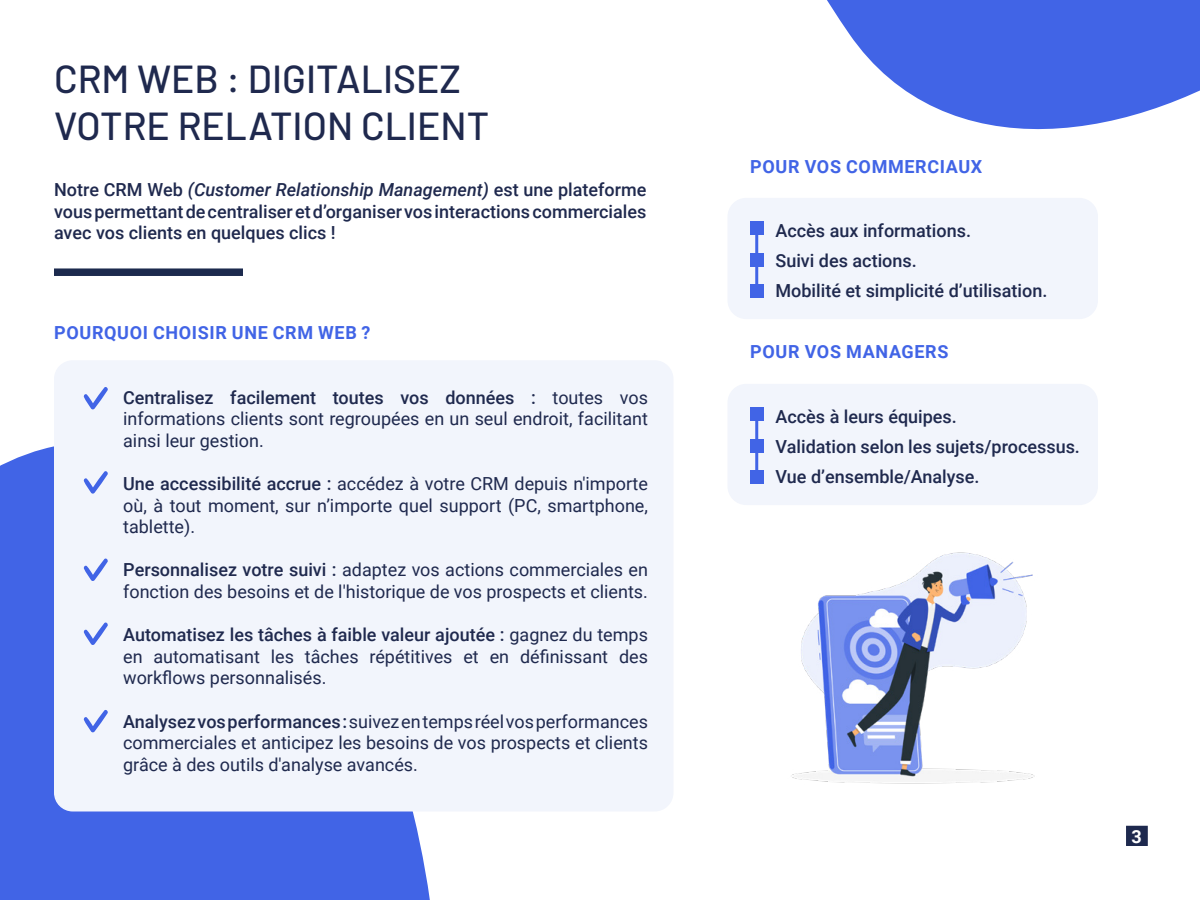
<style>
.page{position:relative;width:1200px;height:900px;background:#fff}
.page>*{position:absolute;margin:0;border:0;box-sizing:border-box;transform-origin:0 0}
.t1{font:500 39px/46.8px "Barlow";color:#1f294e}
.t2{font:18px/21.6px "Roboto";color:#1f294e;text-align:justify}
.t3{font:500 18px/30px "Roboto";color:#1f294e}
.t4{font:700 18px "Roboto";letter-spacing:.035em;color:#4164e6}
.t5{font:700 18px "Roboto";color:#fff}
.s1{font-style:italic}
.s2{font-weight:500}
</style>
<div class="page">
<div style="left:0;top:446px;width:430px;height:454px;background:#4164e6"></div>
<svg style="left:728px;top:0;width:472px;height:312px"></svg>
<div style="left:54px;top:268px;width:189px;height:8px;background:#1c2a4e"></div>
<div style="left:55px;top:361px;width:618px;height:450px;background:#f2f5fc;border-radius:18px"></div>
<div style="left:54px;top:360px;width:620px;height:452px;border:2px solid #f2f5fc;border-radius:18px"></div>
<svg style="left:83px;top:387px;width:25px;height:23px"></svg>
<svg style="left:83px;top:471px;width:25px;height:23px"></svg>
<svg style="left:83px;top:558px;width:25px;height:23px"></svg>
<svg style="left:83px;top:622px;width:25px;height:23px"></svg>
<svg style="left:83px;top:710px;width:25px;height:23px"></svg>
<img style="left:791px;top:552px;width:244px;height:232px">
<div style="left:1126px;top:826px;width:22px;height:20px;background:#1e294e"></div>
<div style="left:728px;top:199px;width:369px;height:119px;background:#f2f5fc;border-radius:18px"></div>
<div style="left:728px;top:198px;width:370px;height:121px;border:2px solid #f2f5fc;border-radius:18px"></div>
<div style="left:750px;top:222px;width:14px;height:13px;background:#4164e6"></div>
<div style="left:750px;top:253px;width:14px;height:14px;background:#4164e6"></div>
<div style="left:750px;top:285px;width:14px;height:13px;background:#4164e6"></div>
<hr style="left:755px;top:224px;width:3px;height:67px;background:#4164e6">
<div style="left:728px;top:385px;width:369px;height:119px;background:#f2f5fc;border-radius:18px"></div>
<div style="left:728px;top:384px;width:370px;height:121px;border:2px solid #f2f5fc;border-radius:18px"></div>
<div style="left:750px;top:408px;width:14px;height:13px;background:#4164e6"></div>
<div style="left:750px;top:439px;width:14px;height:14px;background:#4164e6"></div>
<div style="left:750px;top:471px;width:14px;height:13px;background:#4164e6"></div>
<hr style="left:755px;top:410px;width:3px;height:67px;background:#4164e6">
<h1 class="t1" style="left:54px;top:52px;width:437px">CRM WEB : DIGITALISEZ<br>VOTRE RELATION CLIENT</h1>
<p class="t3" style="left:54px;top:178px;width:594px;line-height:21.6px;text-align:justify">Notre CRM Web <span class="s1">(Customer Relationship Management)</span> est une plateforme vous permettant de centraliser et d’organiser vos interactions commerciales avec vos clients en quelques clics !</p>
<p class="t4" style="left:54px;top:320px;width:318px">POURQUOI CHOISIR UNE CRM WEB ?</p>
<p class="t2" style="left:123px;top:386px;width:526px"><span class="s2">Centralisez facilement toutes vos données :</span> toutes vos informations clients sont regroupées en un seul endroit, facilitant ainsi leur gestion.</p>
<p class="t2" style="left:123px;top:472px;width:526px"><span class="s2">Une accessibilité accrue :</span> accédez à votre CRM depuis n'importe où, à tout moment, sur n’importe quel support (PC, smartphone, tablette).</p>
<p class="t2" style="left:123px;top:559px;width:526px"><span class="s2">Personnalisez votre suivi :</span> adaptez vos actions commerciales en fonction des besoins et de l'historique de vos prospects et clients.</p>
<p class="t2" style="left:123px;top:623px;width:526px"><span class="s2">Automatisez les tâches à faible valeur ajoutée :</span> gagnez du temps en automatisant les tâches répétitives et en définissant des workflows personnalisés.</p>
<p class="t2" style="left:123px;top:710px;width:526px"><span class="s2">Analysez vos performances :</span> suivez en temps réel vos performances commerciales et anticipez les besoins de vos prospects et clients grâce à des outils d'analyse avancés.</p>
<p class="t4" style="left:750px;top:153px;width:233px">POUR VOS COMMERCIAUX</p>
<p class="t3" style="left:776px;top:215px;width:273px">Accès aux informations.<br>Suivi des actions.<br>Mobilité et simplicité d’utilisation.</p>
<p class="t4" style="left:750px;top:339px;width:200px">POUR VOS MANAGERS</p>
<p class="t3" style="left:776px;top:401px;width:306px">Accès à leurs équipes.<br>Validation selon les sujets/processus.<br>Vue d’ensemble/Analyse.</p>
<p class="t5" style="left:1131px;top:824px;width:12px">3</p>
</div>
